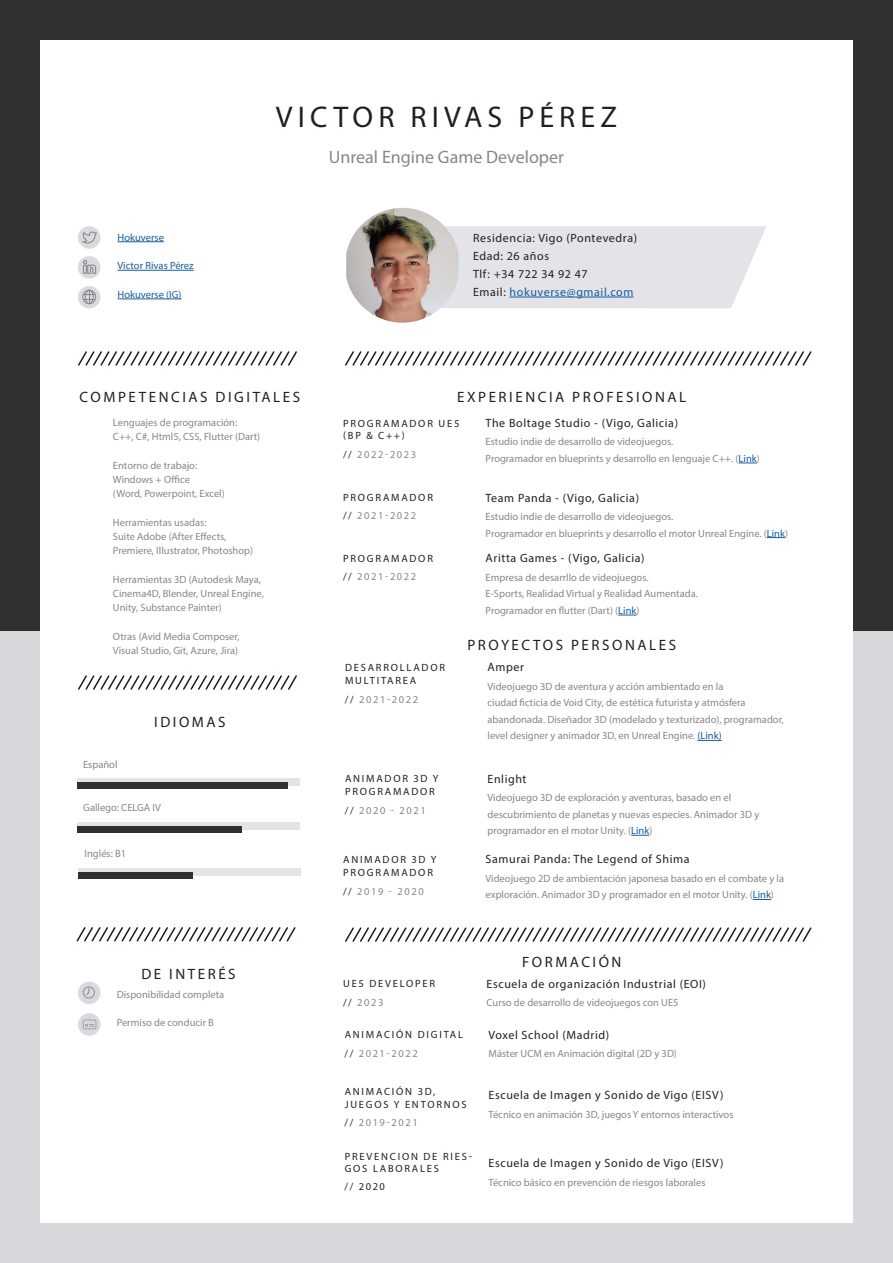
<style>
.page{position:relative;width:893px;height:1263px;background:#fff}
.page>*{position:absolute;margin:0;border:0;box-sizing:border-box;transform-origin:0 0}
.t1{font:30px "Myriad Pro";letter-spacing:.17em;color:#231f20}
.t2{font:18px "Myriad Pro";color:#878787}
.t3{font:15px "Myriad Pro";letter-spacing:.17em;color:#231f20}
.t4{font:12px "Myriad Pro";letter-spacing:.05em;color:#231f20}
.t5{font:12px "Myriad Pro";letter-spacing:.05em;color:#175d9e}
.t6{font:10.5px/16.5px "Myriad Pro";color:#878787}
.t7{font:10.5px/12.6px "Myriad Pro";letter-spacing:.17em;color:#231f20}
.t8{font:10.5px "Myriad Pro";letter-spacing:.15em;color:#878787}
.t9{font:10.5px "Myriad Pro";color:#175d9e}
.s1{color:#231f20}
.s2{color:#175d9e}
</style>
<div class="page">
<div style="left:0;top:0;width:893px;height:631px;background:#313030"></div>
<div style="left:0;top:631px;width:893px;height:632px;background:#d7d8dc"></div>
<div style="left:40px;top:40px;width:813px;height:1182px;background:#fff"></div>
<div style="left:458px;top:226px;width:308px;height:82px;background:#e3e3e8"></div>
<hr style="left:510px;top:297px;width:123px;height:1px;background:#175d9e">
<img style="left:346px;top:208px;width:112px;height:115px">
<hr style="left:118px;top:241px;width:46px;height:1px;background:#175d9e">
<hr style="left:118px;top:270px;width:76px;height:1px;background:#175d9e">
<hr style="left:118px;top:299px;width:63px;height:1px;background:#175d9e">
<svg style="left:697px;top:740px;width:25px;height:1px"></svg>
<svg style="left:767px;top:537px;width:18px;height:1px"></svg>
<svg style="left:631px;top:835px;width:18px;height:1px"></svg>
<div style="left:78px;top:226px;width:22px;height:23px;background:#d9d9de;border-radius:50%"></div>
<svg style="left:82px;top:231px;width:15px;height:12px"></svg>
<div style="left:78px;top:256px;width:22px;height:23px;background:#d9d9de;border-radius:50%"></div>
<svg style="left:83px;top:260px;width:13px;height:14px"></svg>
<div style="left:78px;top:286px;width:22px;height:22px;background:#d9d9de;border-radius:50%"></div>
<svg style="left:82px;top:290px;width:14px;height:14px"></svg>
<svg style="left:78px;top:351px;width:219px;height:15px"></svg>
<svg style="left:78px;top:675px;width:219px;height:15px"></svg>
<svg style="left:76px;top:927px;width:220px;height:15px"></svg>
<svg style="left:345px;top:351px;width:467px;height:15px"></svg>
<svg style="left:345px;top:927px;width:467px;height:15px"></svg>
<div style="left:78px;top:778px;width:222px;height:7px;background:#e3e3e8"></div>
<div style="left:78px;top:822px;width:222px;height:7px;background:#e3e3e8"></div>
<div style="left:79px;top:868px;width:222px;height:7px;background:#e3e3e8"></div>
<div style="left:78px;top:782px;width:210px;height:6px;background:#303030"></div>
<div style="left:78px;top:826px;width:164px;height:6px;background:#303030"></div>
<div style="left:79px;top:872px;width:114px;height:6px;background:#303030"></div>
<div style="left:78px;top:981px;width:22px;height:23px;background:#d9d9de;border-radius:50%"></div>
<svg style="left:83px;top:986px;width:12px;height:12px"></svg>
<svg style="left:78px;top:1013px;width:22px;height:23px"></svg>
<svg style="left:83px;top:1020px;width:13px;height:9px"></svg>
<svg style="left:753px;top:899px;width:18px;height:1px"></svg>
<svg style="left:739px;top:463px;width:18px;height:1px"></svg>
<svg style="left:618px;top:615px;width:18px;height:1px"></svg>
<p class="t9" style="left:118px;top:231px;width:48px">Hokuverse</p>
<p class="t9" style="left:118px;top:259px;width:78px">Victor Rivas Pérez</p>
<p class="t9" style="left:118px;top:288px;width:65px">Hokuverse (IG)</p>
<p class="t1" style="left:276px;top:98px;width:342px">VICTOR RIVAS PÉREZ</p>
<p class="t2" style="left:329px;top:146px;width:237px">Unreal Engine Game Developer</p>
<p class="t4" style="left:473px;top:230px;width:166px">Residencia: Vigo (Pontevedra)</p>
<p class="t4" style="left:473px;top:248px;width:78px">Edad: 26 años</p>
<p class="t4" style="left:473px;top:266px;width:116px">Tlf: +34 722 34 92 47</p>
<p class="t5" style="left:473px;top:284px;width:162px"><span class="s1">Email:</span> hokuverse@gmail.com</p>
<p class="t3" style="left:80px;top:388px;width:222px">COMPETENCIAS DIGITALES</p>
<p class="t6" style="left:113px;top:415px;width:149px;line-height:14.2px">Lenguajes de programación:<br>C++, C#, Html5, CSS, Flutter (Dart)</p>
<p class="t6" style="left:113px;top:458px;width:86px;line-height:14.2px">Entorno de trabajo:<br>Windows + Office</p>
<p class="t6" style="left:113px;top:485px;width:113px">(Word, Powerpoint, Excel)</p>
<p class="t6" style="left:113px;top:515px;width:115px;line-height:14.2px">Herramientas usadas:<br>Suite Adobe (After Effects,</p>
<p class="t6" style="left:113px;top:542px;width:142px">Premiere, Illustrator, Photoshop)</p>
<p class="t6" style="left:113px;top:572px;width:152px;line-height:14.2px">Herramientas 3D (Autodesk Maya,<br>Cinema4D, Blender, Unreal Engine,<br>Unity, Substance Painter)</p>
<p class="t6" style="left:113px;top:628px;width:128px">Otras (Avid Media Composer,</p>
<p class="t6" style="left:113px;top:642px;width:127px">Visual Studio, Git, Azure, Jira)</p>
<p class="t3" style="left:154px;top:713px;width:73px">IDIOMAS</p>
<p class="t6" style="left:83px;top:756px;width:36px">Español</p>
<p class="t6" style="left:83px;top:799px;width:79px">Gallego: CELGA IV</p>
<p class="t6" style="left:85px;top:845px;width:43px">Inglés: B1</p>
<p class="t3" style="left:141px;top:964px;width:96px">DE INTERÉS</p>
<p class="t6" style="left:117px;top:986px;width:109px">Disponibilidad completa</p>
<p class="t6" style="left:117px;top:1014px;width:99px">Permiso de conducir B</p>
<p class="t3" style="left:457px;top:388px;width:231px">EXPERIENCIA PROFESIONAL</p>
<p class="t7" style="left:343px;top:416px;width:118px">PROGRAMADOR UE5 (BP &amp; C++)</p>
<p class="t8" style="left:343px;top:448px;width:75px"><span class="s1">//</span> 2022-2023</p>
<p class="t4" style="left:486px;top:415px;width:194px">The Boltage Studio - (Vigo, Galicia)</p>
<p class="t6" style="left:486px;top:433px;width:189px">Estudio indie de desarrollo de videojuegos.</p>
<p class="t6" style="left:486px;top:450px;width:276px">Programador en blueprints y desarrollo en lenguaje C++. (<span class="s2">Link</span>)</p>
<p class="t7" style="left:343px;top:491px;width:91px">PROGRAMADOR</p>
<p class="t4" style="left:486px;top:490px;width:155px">Team Panda - (Vigo, Galicia)</p>
<p class="t8" style="left:343px;top:509px;width:75px"><span class="s1">//</span> 2021-2022</p>
<p class="t6" style="left:486px;top:508px;width:304px">Estudio indie de desarrollo de videojuegos.<br>Programador en blueprints y desarrollo el motor Unreal Engine. (<span class="s2">Link</span>)</p>
<p class="t7" style="left:343px;top:552px;width:91px">PROGRAMADOR</p>
<p class="t8" style="left:343px;top:570px;width:75px"><span class="s1">//</span> 2021-2022</p>
<p class="t4" style="left:486px;top:551px;width:160px">Aritta Games - (Vigo, Galicia)</p>
<p class="t6" style="left:486px;top:569px;width:164px">Empresa de desarrllo de videojuegos.</p>
<p class="t6" style="left:486px;top:585px;width:214px">E-Sports, Realidad Virtual y Realidad Aumentada.<br>Programador en flutter (Dart) (<span class="s2">Link</span>)</p>
<p class="t3" style="left:467px;top:635px;width:210px">PROYECTOS PERSONALES</p>
<p class="t7" style="left:345px;top:661px;width:101px">DESARROLLADOR</p>
<p class="t7" style="left:345px;top:673px;width:73px">MULTITAREA</p>
<p class="t8" style="left:345px;top:693px;width:75px"><span class="s1">//</span> 2021-2022</p>
<p class="t4" style="left:487px;top:660px;width:38px">Amper</p>
<p class="t6" style="left:487px;top:678px;width:237px">Videojuego 3D de aventura y acción ambientado en la</p>
<p class="t6" style="left:487px;top:694px;width:260px">ciudad ficticia de Void City, de estética futurista y atmósfera</p>
<p class="t6" style="left:487px;top:711px;width:298px">abandonada. Diseñador 3D (modelado y texturizado), programador, level designer y animador 3D, en Unreal Engine. <span class="s2">(Link)</span></p>
<p class="t7" style="left:345px;top:772px;width:95px">ANIMADOR 3D Y<br>PROGRAMADOR</p>
<p class="t8" style="left:345px;top:804px;width:82px"><span class="s1">//</span> 2020 - 2021</p>
<p class="t7" style="left:343px;top:853px;width:95px">ANIMADOR 3D Y<br>PROGRAMADOR</p>
<p class="t8" style="left:343px;top:885px;width:82px"><span class="s1">//</span> 2019 - 2020</p>
<p class="t4" style="left:487px;top:771px;width:41px">Enlight</p>
<p class="t6" style="left:487px;top:789px;width:245px">Videojuego 3D de exploración y aventuras, basado en el</p>
<p class="t6" style="left:487px;top:806px;width:273px">descubrimiento de planetas y nuevas especies. Animador 3D y programador en el motor Unity. (<span class="s2">Link</span>)</p>
<p class="t4" style="left:486px;top:852px;width:205px">Samurai Panda: The Legend of Shima</p>
<p class="t6" style="left:486px;top:870px;width:300px">Videojuego 2D de ambientación japonesa basado en el combate y la exploración. Animador 3D y programador en el motor Unity. (<span class="s2">Link</span>)</p>
<p class="t7" style="left:343px;top:977px;width:94px">UE5 DEVELOPER</p>
<p class="t6" style="left:343px;top:994px;width:42px"><span class="s1">//</span> 2023</p>
<p class="t3" style="left:522px;top:952px;width:101px">FORMACIÓN</p>
<p class="t4" style="left:487px;top:976px;width:221px">Escuela de organización Industrial (EOI)</p>
<p class="t6" style="left:487px;top:994px;width:193px">Curso de desarrollo de videojuegos con UE5</p>
<p class="t7" style="left:345px;top:1028px;width:120px">ANIMACIÓN DIGITAL</p>
<p class="t4" style="left:489px;top:1027px;width:122px">Voxel School (Madrid)</p>
<p class="t8" style="left:345px;top:1047px;width:75px"><span class="s1">//</span> 2021-2022</p>
<p class="t6" style="left:489px;top:1045px;width:190px">Máster UCM en Animación digital (2D y 3D)</p>
<p class="t7" style="left:345px;top:1085px;width:124px">ANIMACIÓN 3D,<br>JUEGOS Y ENTORNOS</p>
<p class="t8" style="left:345px;top:1116px;width:75px"><span class="s1">//</span> 2019-2021</p>
<p class="t4" style="left:489px;top:1088px;width:236px">Escuela de Imagen y Sonido de Vigo (EISV)</p>
<p class="t6" style="left:489px;top:1106px;width:246px">Técnico en animación 3D, juegos Y entornos interactivos</p>
<p class="t7" style="left:345px;top:1149px;width:129px">PREVENCION DE RIES-<br>GOS LABORALES</p>
<p class="t4" style="left:489px;top:1155px;width:236px">Escuela de Imagen y Sonido de Vigo (EISV)</p>
<p class="t7" style="left:345px;top:1180px;width:42px">// 2020</p>
<p class="t6" style="left:489px;top:1173px;width:218px">Técnico básico en prevención de riesgos laborales</p>
</div>
